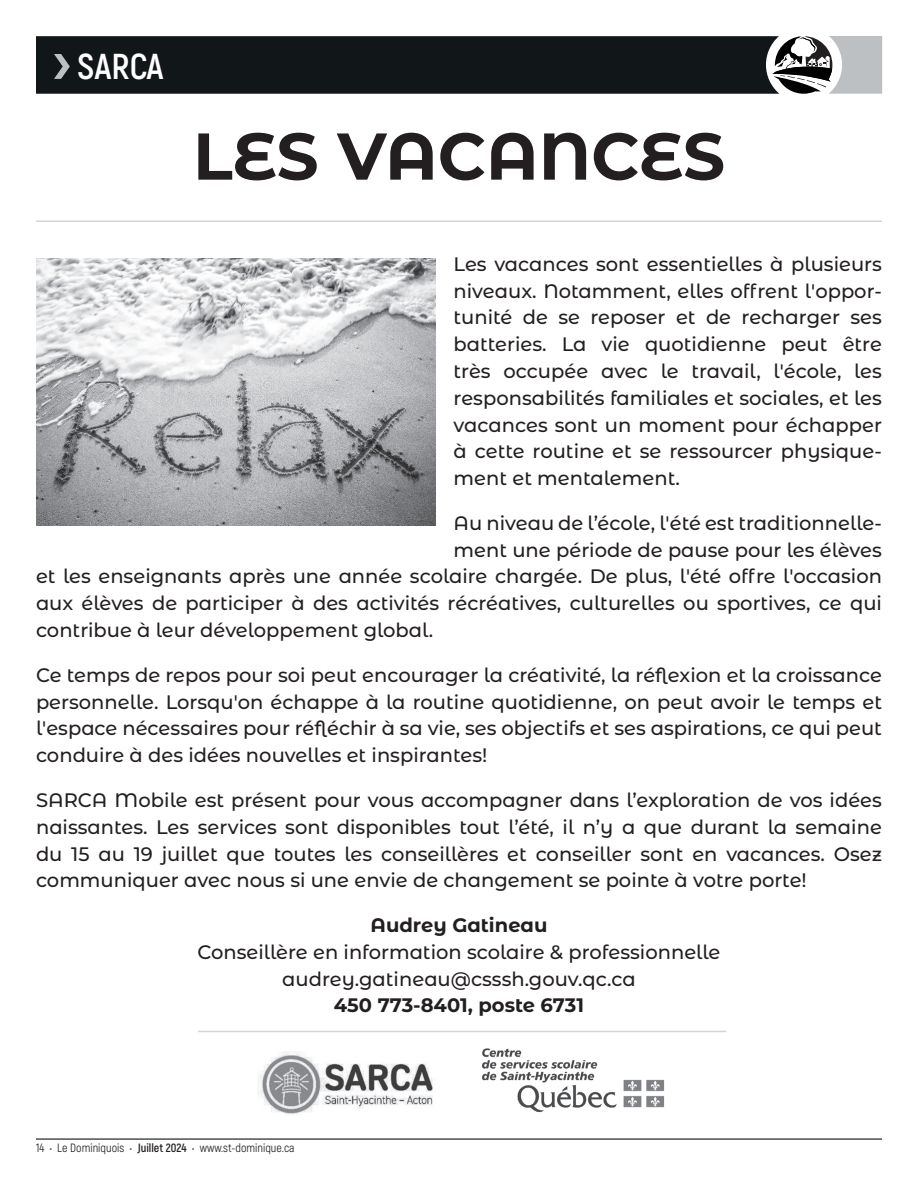
<style>
.page{position:relative;width:918px;height:1188px;background:#fff}
.page>*{position:absolute;margin:0;border:0;box-sizing:border-box;transform-origin:0 0}
.t1{font:700 66px "Montserrat Alternates";color:#231f20}
.t2{font:700 36px "Akrobat";color:#fff}
.t3{font:500 19.5px/26.8px "Montserrat Alternates";color:#231f20;text-align:justify}
.t4{font:12px "Akrobat";color:#231f20}
.s1{font-weight:700}
</style>
<div class="page">
<hr style="left:36px;top:1139px;width:846px;height:1px;background:#111619">
<hr style="left:36px;top:220px;width:846px;height:2px;background:#d3d5d8">
<hr style="left:198px;top:1031px;width:528px;height:1px;background:#d3d5d8">
<img style="left:481px;top:1048px;width:184px;height:64px">
<img style="left:259px;top:1051px;width:174px;height:63px">
<svg style="left:36px;top:36px;width:846px;height:58px"></svg>
<img style="left:36px;top:259px;width:400px;height:266px">
<p class="t2" style="left:78px;top:44px;width:88px">SARCA</p>
<p class="t1" style="left:193px;top:109px;width:534px">LES VACANCES</p>
<p class="t3" style="left:454px;top:250px;width:430px">Les vacances sont essentielles à plusieurs niveaux. Notamment, elles offrent l'oppor&shy;tunité de se reposer et de recharger ses batteries. La vie quotidienne peut être très occupée avec le travail, l'école, les responsabilités familiales et sociales, et les vacances sont un moment pour échapper à cette routine et se ressourcer physique&shy;ment et mentalement.</p>
<p class="t3" style="left:454px;top:509px;width:430px">Au niveau de l’école, l'été est traditionnelle-</p>
<p class="t3" style="left:454px;top:536px;width:430px">ment une période de pause pour les élèves</p>
<p class="t3" style="left:36px;top:562px;width:848px">et les enseignants après une année scolaire chargée. De plus, l'été offre l'occasion</p>
<p class="t3" style="left:36px;top:589px;width:848px">aux élèves de participer à des activités récréatives, culturelles ou sportives, ce qui</p>
<p class="t3" style="left:36px;top:616px;width:399px">contribue à leur développement global.</p>
<p class="t3" style="left:36px;top:661px;width:848px">Ce temps de repos pour soi peut encourager la créativité, la réflexion et la croissance personnelle. Lorsqu'on échappe à la routine quotidienne, on peut avoir le temps et l'espace nécessaires pour réfléchir à sa vie, ses objectifs et ses aspirations, ce qui peut conduire à des idées nouvelles et inspirantes!</p>
<p class="t3" style="left:36px;top:786px;width:848px">SARCA Mobile est présent pour vous accompagner dans l’exploration de vos idées naissantes. Les services sont disponibles tout l’été, il n’y a que durant la semaine du 15 au 19 juillet que toutes les conseillères et conseiller sont en vacances. Osez communiquer avec nous si une envie de changement se pointe à votre porte!</p>
<p class="t3" style="left:197px;top:911px;width:525px;text-align:center"><span class="s1">Audrey Gatineau<br></span>Conseillère en information scolaire &amp; professionnelle audrey.gatineau@csssh.gouv.qc.ca<br><span class="s1">450 773-8401, poste 6731</span></p>
<p class="t4" style="left:36px;top:1141px;width:260px">14 • Le Dominiquois • <span class="s1">Juillet 2024</span> • www.st-dominique.ca</p>
</div>
